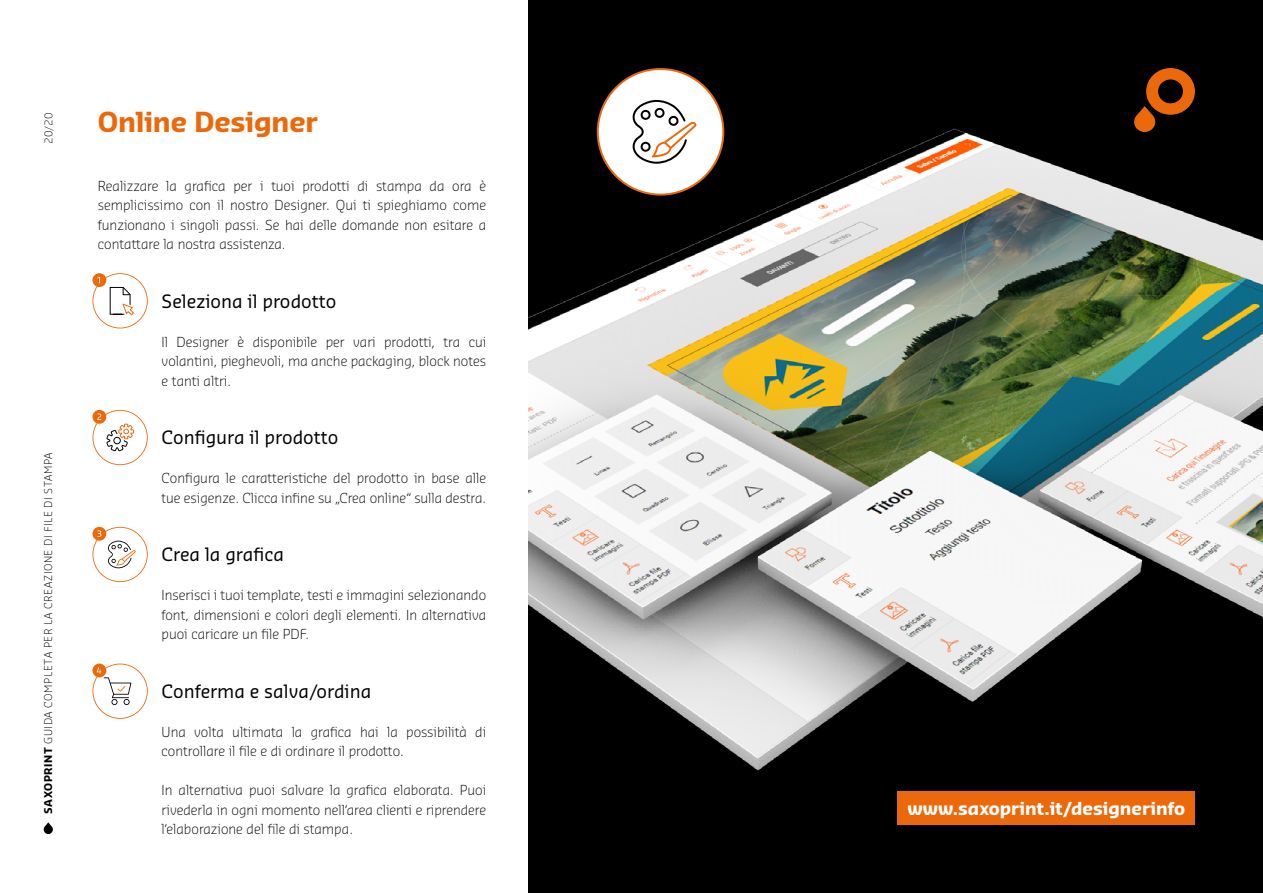
<style>
.page{position:relative;width:1263px;height:893px;background:#fff}
.page>*{position:absolute;margin:0;border:0;box-sizing:border-box;transform-origin:0 0}
.t1{font:700 27px "Sansa Pro";letter-spacing:-.005em;color:#eb690b}
.t2{font:18px "Sansa Pro";color:#000}
.t3{font:700 17.4px "Sansa Pro";color:#fff}
.t4{font:300 13.5px/19.5px "Sansa Pro";color:#000;text-align:justify}
.t5{font:300 10.5px "Sansa Pro";letter-spacing:.055em;color:#000}
.s1{font-weight:700}
</style>
<div class="page">
<svg style="left:44px;top:822px;width:9px;height:12px"></svg>
<img style="left:529px;top:0;width:734px;height:893px">
<svg style="left:597px;top:68px;width:127px;height:128px"></svg>
<div style="left:897px;top:791px;width:298px;height:34px;background:#eb690b"></div>
<svg style="left:92px;top:273px;width:56px;height:55px"></svg>
<svg style="left:92px;top:410px;width:56px;height:55px"></svg>
<svg style="left:92px;top:664px;width:56px;height:55px"></svg>
<svg style="left:92px;top:527px;width:56px;height:55px"></svg>
<svg style="left:1134px;top:68px;width:61px;height:64px;background:#652d04"></svg>
<p class="t5" style="left:41px;top:144px;width:33px;rotate:-90deg">20/20</p>
<p class="t5" style="left:41px;top:814px;width:363px;rotate:-90deg"><span class="s1">SAXOPRINT</span> GUIDA COMPLETA PER LA CREAZIONE DI FILE DI STAMPA</p>
<h1 class="t1" style="left:98px;top:103px;width:221px">Online Designer</h1>
<p class="t4" style="left:98px;top:176px;width:390px">Realizzare la grafica per i tuoi prodotti di stampa da ora è semplicissimo con il nostro Designer. Qui ti spieghiamo come funzionano i singoli passi. Se hai delle domande non esitare a contattare la nostra assistenza.</p>
<h2 class="t2" style="left:162px;top:288px;width:176px">Seleziona il prodotto</h2>
<p class="t4" style="left:162px;top:332px;width:326px">Il Designer è disponibile per vari prodotti, tra cui volantini, pieghevoli, ma anche packaging, block notes e tanti altri.</p>
<h2 class="t2" style="left:162px;top:425px;width:178px">Configura il prodotto</h2>
<p class="t4" style="left:162px;top:468px;width:326px">Configura le caratteristiche del prodotto in base alle tue esigenze. Clicca infine su „Crea online“ sulla destra.</p>
<h2 class="t2" style="left:162px;top:542px;width:124px">Crea la grafica</h2>
<p class="t4" style="left:162px;top:585px;width:326px">Inserisci i tuoi template, testi e immagini selezionando font, dimensioni e colori degli elementi. In alternativa puoi caricare un file PDF.</p>
<h2 class="t2" style="left:162px;top:678px;width:211px">Conferma e salva/ordina</h2>
<p class="t4" style="left:162px;top:722px;width:326px">Una volta ultimata la grafica hai la possibilità di controllare il file e di ordinare il prodotto.</p>
<p class="t4" style="left:162px;top:780px;width:326px">In alternativa puoi salvare la grafica elaborata. Puoi rivederla in ogni momento nell‘area clienti e riprendere l‘elaborazione del file di stampa.</p>
<p class="t3" style="left:907px;top:796px;width:279px">www.saxoprint.it/designerinfo</p>
</div>
